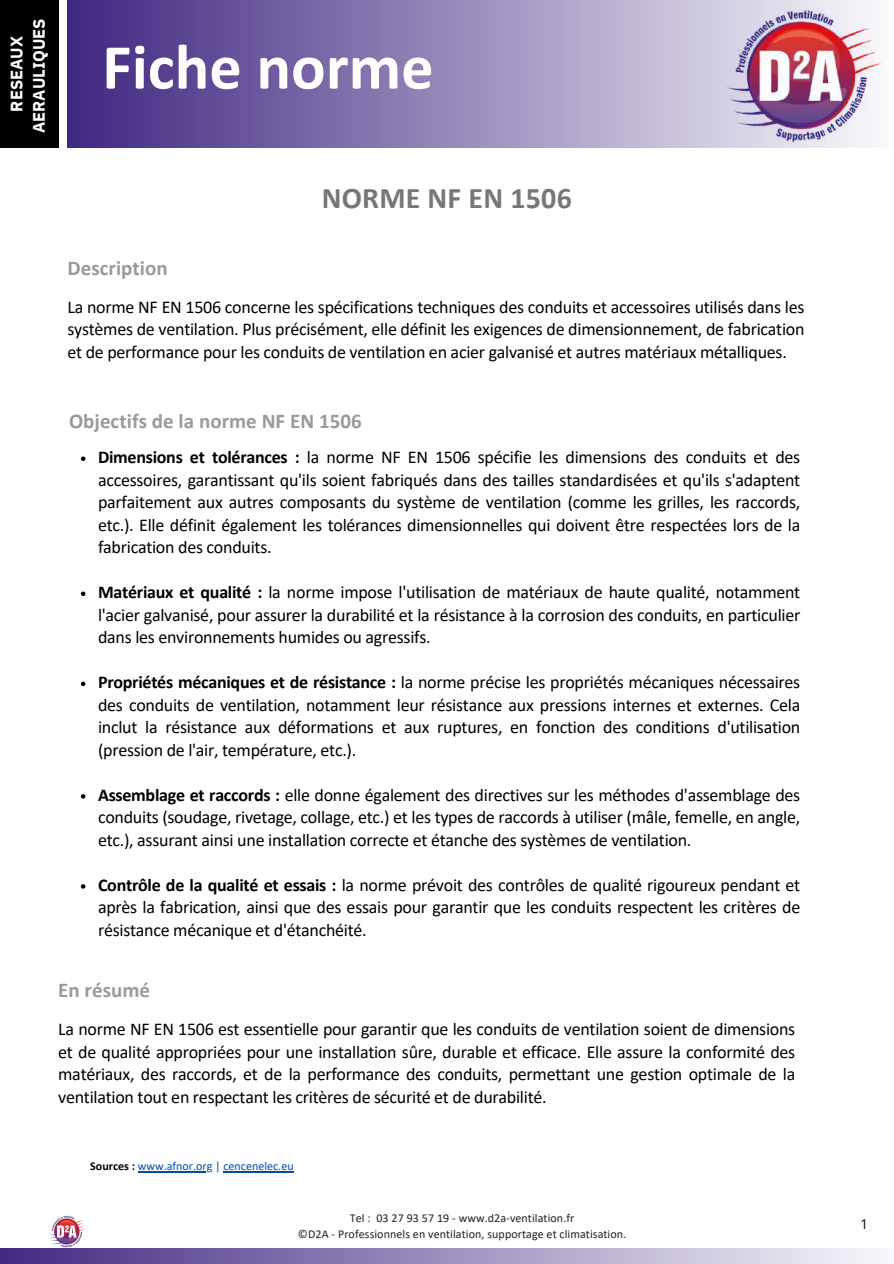
<style>
.page{position:relative;width:894px;height:1264px;background:#fff}
.page>*{position:absolute;margin:0;border:0;box-sizing:border-box;transform-origin:0 0}
.t1{font:700 64.5px "Calibri";color:#fff}
.t2{font:700 30px "Calibri";letter-spacing:.01em;color:#777776}
.t3{font:700 21px "Calibri";letter-spacing:.005em;color:#9a9a9a}
.t4{font:18px/22.5px "Calibri";letter-spacing:-.015em;color:#000;text-align:justify}
.t5{font:700 16.5px/22.5px "IBM Plex Sans";color:#fff;text-align:center}
.t6{font:13.5px "Open Sans";color:#000}
.t7{font:12px/16px "Calibri";letter-spacing:.005em;color:#231f20;text-align:center}
.t8{font:12px "Calibri";letter-spacing:.005em;color:#004aad}
.s1{font-weight:700}
.s2{font-weight:700;color:#000}
</style>
<div class="page">
<svg style="left:67px;top:0;width:654px;height:148px;background:#897ab1"></svg>
<div style="left:0;top:0;width:58px;height:148px;background:#000"></div>
<img style="left:721px;top:0;width:161px;height:148px">
<svg style="left:0;top:1248px;width:878px;height:15px;background:#9c8fbd"></svg>
<img style="left:48px;top:1215px;width:39px;height:35px">
<svg style="left:81px;top:456px;width:4px;height:5px"></svg>
<svg style="left:81px;top:591px;width:4px;height:5px"></svg>
<svg style="left:81px;top:681px;width:4px;height:5px"></svg>
<svg style="left:81px;top:794px;width:4px;height:4px"></svg>
<svg style="left:81px;top:884px;width:4px;height:4px"></svg>
<hr style="left:138px;top:1171px;width:74px;height:1px;background:#004aad">
<hr style="left:223px;top:1171px;width:70px;height:1px;background:#004aad">
<p class="t5" style="left:5px;top:133px;width:116px;rotate:-90deg">RESEAUX<br>AERAULIQUES</p>
<h1 class="t1" style="left:102px;top:40px;width:333px">Fiche norme</h1>
<p class="t3" style="left:67px;top:259px;width:102px">Description</p>
<h2 class="t2" style="left:321px;top:185px;width:251px">NORME NF EN 1506</h2>
<p class="t4" style="left:67px;top:297px;width:738px">La norme NF EN 1506 concerne les spécifications techniques des conduits et accessoires utilisés dans les systèmes de ventilation. Plus précisément, elle définit les exigences de dimensionnement, de fabrication et de performance pour les conduits de ventilation en acier galvanisé et autres matériaux métalliques.</p>
<p class="t3" style="left:69px;top:413px;width:294px">Objectifs de la norme NF EN 1506</p>
<p class="t4" style="left:98px;top:447px;width:703px"><span class="s1">Dimensions et tolérances :</span> la norme NF EN 1506 spécifie les dimensions des conduits et des accessoires, garantissant qu'ils soient fabriqués dans des tailles standardisées et qu'ils s'adaptent parfaitement aux autres composants du système de ventilation (comme les grilles, les raccords, etc.). Elle définit également les tolérances dimensionnelles qui doivent être respectées lors de la fabrication des conduits.</p>
<p class="t4" style="left:98px;top:582px;width:703px"><span class="s1">Matériaux et qualité :</span> la norme impose l'utilisation de matériaux de haute qualité, notamment l'acier galvanisé, pour assurer la durabilité et la résistance à la corrosion des conduits, en particulier dans les environnements humides ou agressifs.</p>
<p class="t4" style="left:98px;top:672px;width:703px"><span class="s1">Propriétés mécaniques et de résistance :</span> la norme précise les propriétés mécaniques nécessaires des conduits de ventilation, notamment leur résistance aux pressions internes et externes. Cela inclut la résistance aux déformations et aux ruptures, en fonction des conditions d'utilisation (pression de l'air, température, etc.).</p>
<p class="t4" style="left:98px;top:785px;width:703px"><span class="s1">Assemblage et raccords :</span> elle donne également des directives sur les méthodes d'assemblage des conduits (soudage, rivetage, collage, etc.) et les types de raccords à utiliser (mâle, femelle, en angle, etc.), assurant ainsi une installation correcte et étanche des systèmes de ventilation.</p>
<p class="t4" style="left:98px;top:875px;width:703px"><span class="s1">Contrôle de la qualité et essais :</span> la norme prévoit des contrôles de qualité rigoureux pendant et après la fabrication, ainsi que des essais pour garantir que les conduits respectent les critères de résistance mécanique et d'étanchéité.</p>
<p class="t3" style="left:58px;top:981px;width:93px">En résumé</p>
<p class="t4" style="left:58px;top:1019px;width:738px">La norme NF EN 1506 est essentielle pour garantir que les conduits de ventilation soient de dimensions et de qualité appropriées pour une installation sûre, durable et efficace. Elle assure la conformité des matériaux, des raccords, et de la performance des conduits, permettant une gestion optimale de la ventilation tout en respectant les critères de sécurité et de durabilité.</p>
<p class="t8" style="left:90px;top:1161px;width:205px"><span class="s2">Sources :</span> www.afnor.org | cencenelec.eu</p>
<p class="t7" style="left:298px;top:1210px;width:330px">Tel : 03 27 93 57 19 - www.d2a-ventilation.fr<br>©D2A - Professionnels en ventilation, supportage et climatisation.</p>
<p class="t6" style="left:860px;top:1214px;width:9px">1</p>
</div>
